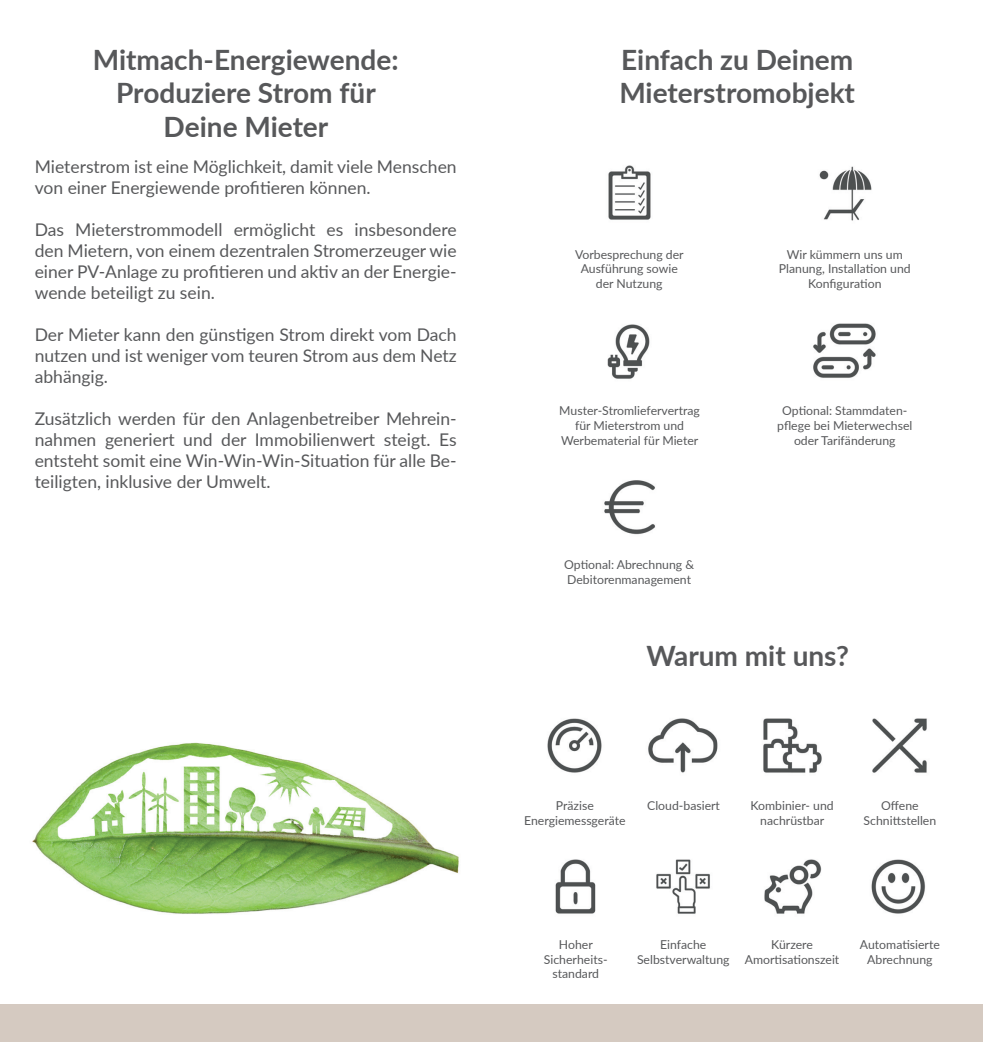
<style>
.page{position:relative;width:983px;height:1042px;background:#fff}
.page>*{position:absolute;margin:0;border:0;box-sizing:border-box;transform-origin:0 0}
.t1{font:700 28px/33.6px "Lato";color:#57585a;text-align:center}
.t2{font:17.5px/21px "Lato";color:#57585a;text-align:justify}
.t3{font:12.25px/14.7px "Lato";color:#57585a;text-align:center}
</style>
<div class="page">
<img style="left:32px;top:742px;width:427px;height:172px">
<div style="left:0;top:1005px;width:982px;height:37px;background:#d5cac1"></div>
<img style="left:547px;top:718px;width:55px;height:55px">
<img style="left:648px;top:718px;width:70px;height:55px">
<img style="left:872px;top:718px;width:55px;height:55px">
<img style="left:555px;top:859px;width:41px;height:55px">
<img style="left:656px;top:859px;width:54px;height:55px">
<img style="left:764px;top:859px;width:58px;height:55px">
<img style="left:871px;top:859px;width:55px;height:55px">
<img style="left:608px;top:165px;width:43px;height:55px">
<img style="left:819px;top:166px;width:53px;height:55px">
<img style="left:607px;top:324px;width:43px;height:55px">
<img style="left:813px;top:323px;width:63px;height:55px">
<img style="left:604px;top:480px;width:51px;height:55px">
<img style="left:763px;top:718px;width:59px;height:55px">
<h1 class="t1" style="left:93px;top:41px;width:307px">Mitmach-Energiewende:<br>Produziere Strom für<br>Deine Mieter</h1>
<p class="t2" style="left:35px;top:155px;width:423px">Mieterstrom ist eine Möglichkeit, damit viele Menschen von einer Energiewende profitieren können.</p>
<p class="t2" style="left:35px;top:218px;width:423px">Das Mieterstrommodell ermöglicht es insbesondere den Mietern, von einem dezentralen Stromerzeuger wie einer PV-Anlage zu profitieren und aktiv an der Energie&shy;wende beteiligt zu sein.</p>
<p class="t2" style="left:35px;top:323px;width:423px">Der Mieter kann den günstigen Strom direkt vom Dach nutzen und ist weniger vom teuren Strom aus dem Netz abhängig.</p>
<p class="t2" style="left:35px;top:407px;width:423px">Zusätzlich werden für den Anlagenbetreiber Mehrein&shy;nahmen generiert und der Immobilienwert steigt. Es entsteht somit eine Win-Win-Win-Situation für alle Be&shy;teiligten, inklusive der Umwelt.</p>
<h1 class="t1" style="left:619px;top:41px;width:237px;text-align:left">Einfach zu Deinem<br>Mieterstromobjekt</h1>
<p class="t3" style="left:575px;top:246px;width:110px">Vorbesprechung der<br>Ausführung sowie der Nutzung</p>
<p class="t3" style="left:778px;top:246px;width:133px">Wir kümmern uns um<br>Planung, Installation und<br>Konfiguration</p>
<p class="t3" style="left:559px;top:403px;width:142px">Muster-Stromliefervertrag für Mieterstrom und<br>Werbematerial für Mieter</p>
<p class="t3" style="left:777px;top:403px;width:137px">Optional: Stammdaten&shy;pflege bei Mieterwechsel oder Tarifänderung</p>
<p class="t3" style="left:564px;top:557px;width:131px;text-align:left">Optional: Abrechnung &amp;<br>Debitorenmanagement</p>
<h1 class="t1" style="left:646px;top:637px;width:204px">Warum mit uns?</h1>
<p class="t3" style="left:524px;top:798px;width:103px">Präzise<br>Energiemessgeräte</p>
<p class="t3" style="left:647px;top:798px;width:74px">Cloud-basiert</p>
<p class="t3" style="left:750px;top:798px;width:85px">Kombinier- und nachrüstbar</p>
<p class="t3" style="left:863px;top:798px;width:74px">Offene<br>Schnittstellen</p>
<p class="t3" style="left:543px;top:936px;width:65px">Hoher<br>Sicherheits&shy;standard</p>
<p class="t3" style="left:637px;top:936px;width:94px">Einfache<br>Selbstverwaltung</p>
<p class="t3" style="left:744px;top:936px;width:96px">Kürzere<br>Amortisationszeit</p>
<p class="t3" style="left:859px;top:936px;width:81px">Automatisierte<br>Abrechnung</p>
</div>
